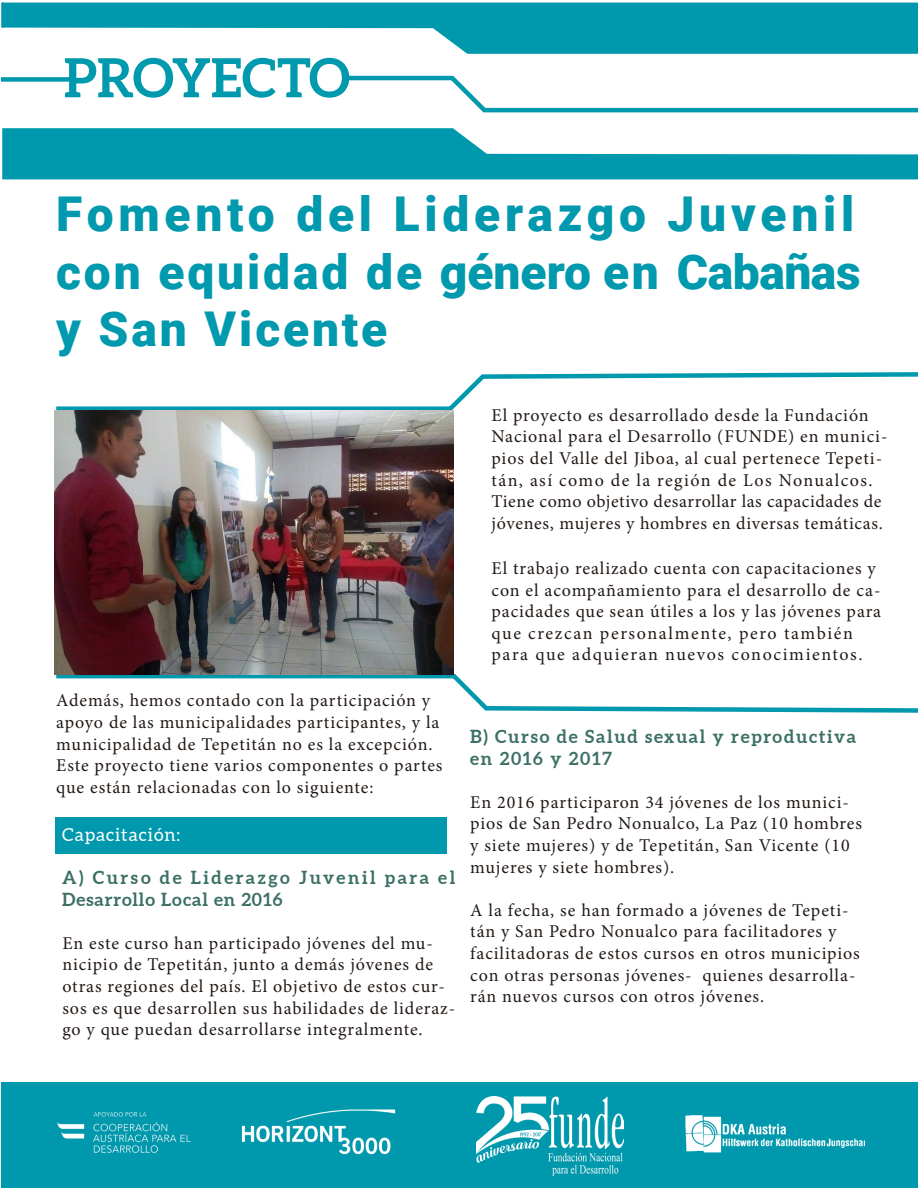
<style>
.page{position:relative;width:918px;height:1188px;background:#fff}
.page>*{position:absolute;margin:0;border:0;box-sizing:border-box;transform-origin:0 0}
.t1{font:700 54px "Aleo";color:#0099ad}
.t2{font:900 48px/57.6px "Roboto";letter-spacing:.06em;color:#0099ad}
.t3{font:18px/21.6px "Minion Pro";letter-spacing:.05em;color:#211915}
.t4{font:700 18px/21.6px "Aleo";letter-spacing:.125em;color:#3c7065}
.t5{font:700 18px/21.6px "Aleo";letter-spacing:.09em;color:#3c7065}
.t6{font:18px "Aleo";letter-spacing:.05em;color:#fff}
</style>
<div class="page">
<div style="left:55px;top:817px;width:392px;height:37px;background:#0098ac"></div>
<svg style="left:2px;top:128px;width:916px;height:51px;fill:#0098ac"></svg>
<svg style="left:1px;top:3px;width:917px;height:51px;fill:#0098ac"></svg>
<div style="left:2px;top:1082px;width:916px;height:106px;background:#0098ac"></div>
<img style="left:56px;top:1112px;width:135px;height:41px">
<img style="left:685px;top:1115px;width:180px;height:38px">
<img style="left:241px;top:1109px;width:155px;height:46px">
<svg style="left:342px;top:75px;width:576px;height:38px"></svg>
<svg style="left:54px;top:672px;width:864px;height:41px"></svg>
<svg style="left:54px;top:372px;width:864px;height:41px"></svg>
<div style="left:2px;top:77px;width:73px;height:5px;background:#0098ac"></div>
<img style="left:476px;top:1097px;width:148px;height:79px">
<img style="left:55px;top:410px;width:399px;height:265px">
<hr style="left:2px;top:3px;width:2px;height:25px;background:#0098ac">
<h1 class="t1" style="left:64px;top:47px;width:288px">PROYECTO</h1>
<h2 class="t2" style="left:56px;top:183px;width:806px">Fomento del Liderazgo Juvenil con equidad de género en Cabañas y San Vicente</h2>
<p class="t3" style="left:56px;top:690px;width:388px">Además, hemos contado con la participación y apoyo de las municipalidades participantes, y la municipalidad de Tepetitán no es la excepción.<br>Este proyecto tiene varios componentes o partes que están relacionadas con lo siguiente:</p>
<p class="t6" style="left:62px;top:824px;width:120px">Capacitación:</p>
<p class="t4" style="left:62px;top:866px;width:395px">A) Curso de Liderazgo Juvenil para el<br>Desarrollo Local en 2016</p>
<p class="t3" style="left:62px;top:932px;width:394px">En este curso han participado jóvenes del mu&shy;nicipio de Tepetitán, junto a demás jóvenes de otras regiones del país. El objetivo de estos cur&shy;sos es que desarrollen sus habilidades de lideraz&shy;go y que puedan desarrollarse integralmente.</p>
<p class="t3" style="left:492px;top:404px;width:397px">El proyecto es desarrollado desde la Fundación Nacional para el Desarrollo (FUNDE) en munici&shy;pios del Valle del Jiboa, al cual pertenece Tepeti&shy;tán, así como de la región de Los Nonualcos.<br>Tiene como objetivo desarrollar las capacidades de jóvenes, mujeres y hombres en diversas temáticas.</p>
<p class="t3" style="left:492px;top:557px;width:391px">El trabajo realizado cuenta con capacitaciones y con el acompañamiento para el desarrollo de ca&shy;pacidades que sean útiles a los y las jóvenes para que crezcan personalmente, pero también para que adquieran nuevos conocimientos.</p>
<p class="t5" style="left:470px;top:725px;width:387px">B) Curso de Salud sexual y reproductiva en 2016 y 2017</p>
<p class="t3" style="left:470px;top:791px;width:393px">En 2016 participaron 34 jóvenes de los munici&shy;pios de San Pedro Nonualco, La Paz (10 hombres y siete mujeres) y de Tepetitán, San Vicente (10 mujeres y siete hombres).</p>
<p class="t3" style="left:470px;top:899px;width:391px">A la fecha, se han formado a jóvenes de Tepeti&shy;tán y San Pedro Nonualco para facilitadores y facilitadoras de estos cursos en otros municipios con otras personas jóvenes- quienes desarrolla&shy;rán nuevos cursos con otros jóvenes.</p>
</div>
